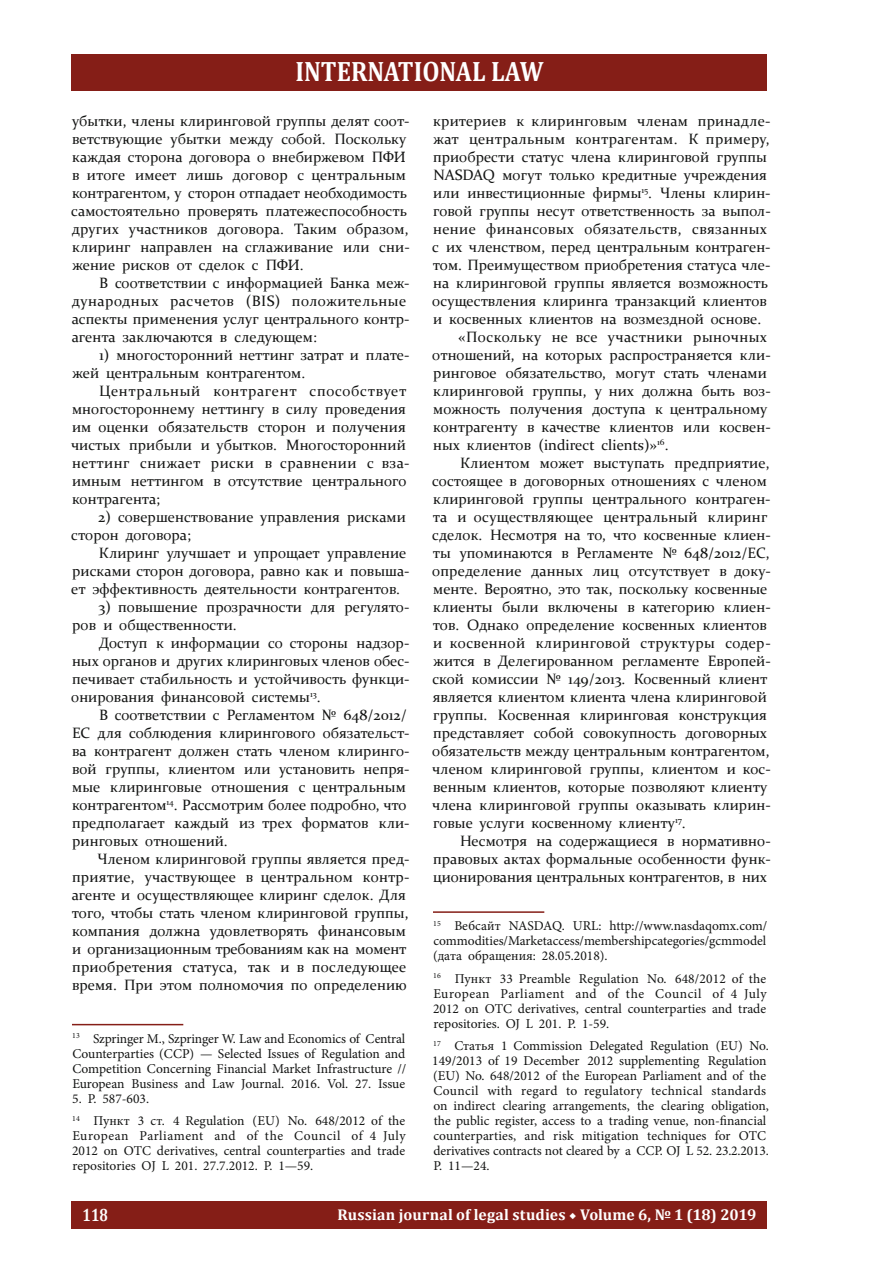
<style>
.page{position:relative;width:893px;height:1263px;background:#fff}
.page>*{position:absolute;margin:0;border:0;box-sizing:border-box;transform-origin:0 0}
.t1{font:700 28.2px "Cambria";color:#fff;scale:.88 1}
.t2{font:700 17.85px "Cambria";color:#fff;scale:.8 1}
.t3{font:700 15.6px "Cambria";letter-spacing:.01em;color:#fff}
.t4{font:15px/18px "Constantia";color:#131413}
.t5{font:15px "Constantia";letter-spacing:.025em;color:#131413}
.t6{font:15px "Constantia";letter-spacing:.02em;color:#131413}
.t7{font:13.5px/15px "Minion Pro";color:#131413;text-align:justify}
.s1{font-family:"Minion Pro";font-weight:400}
</style>
<div class="page">
<div style="left:72px;top:1202px;width:695px;height:27px;background:#851e17"></div>
<div style="left:72px;top:54px;width:695px;height:36px;background:#851e17"></div>
<hr style="left:72px;top:1024px;width:111px;height:1px;background:#851e17">
<hr style="left:433px;top:911px;width:111px;height:2px;background:#851e17">
<h1 class="t1" style="left:295px;top:51px;width:283px">INTERNATIONAL LAW</h1>
<p class="t4" style="left:71px;top:111px;width:340px">убытки, члены клиринговой группы делят соот&shy;ветствующие убытки между собой. Поскольку каждая сторона договора о внебиржевом ПФИ в итоге имеет лишь договор с центральным контрагентом, у сторон отпадает необходимость самостоятельно проверять платежеспособность других участников договора. Таким образом, клиринг направлен на сглаживание или сни&shy;жение рисков от сделок с ПФИ.</p>
<p class="t4" style="left:72px;top:273px;width:339px;text-indent:27px">В соответствии с информацией Банка меж&shy;дународных расчетов (BIS) положительные аспекты применения услуг центрального контр&shy;агента заключаются в следующем:</p>
<p class="t4" style="left:72px;top:345px;width:339px;text-indent:27px">1) многосторонний неттинг затрат и плате&shy;жей центральным контрагентом.</p>
<p class="t4" style="left:71px;top:381px;width:340px;text-indent:28px">Центральный контрагент способствует многостороннему неттингу в силу проведения им оценки обязательств сторон и получения чистых прибыли и убытков. Многосторонний неттинг снижает риски в сравнении с вза&shy;имным неттингом в отсутствие центрального контрагента;</p>
<p class="t4" style="left:71px;top:507px;width:336px;text-indent:27px">2) совершенствование управления рисками сторон договора;</p>
<p class="t4" style="left:71px;top:543px;width:340px;text-indent:28px">Клиринг улучшает и упрощает управление рисками сторон договора, равно как и повыша&shy;ет эффективность деятельности контрагентов.</p>
<p class="t4" style="left:72px;top:597px;width:339px;text-indent:26px">3) повышение прозрачности для регулято&shy;ров и общественности.</p>
<p class="t4" style="left:71px;top:633px;width:340px;text-align:justify;text-indent:27px">Доступ к информации со стороны надзор&shy;ных органов и других клиринговых членов обес&shy;печивает стабильность и устойчивость функци&shy;онирования финансовой системы<sup>13</sup>.</p>
<p class="t4" style="left:72px;top:705px;width:339px;text-indent:27px">В соответствии с Регламентом № 648/2012/ ЕС для соблюдения клирингового обязательст&shy;ва контрагент должен стать членом клиринго&shy;вой группы, клиентом или установить непря&shy;мые клиринговые отношения с центральным контрагентом<sup>14</sup>. Рассмотрим более подробно, что предполагает каждый из трех форматов кли&shy;ринговых отношений.</p>
<p class="t4" style="left:72px;top:849px;width:339px;text-indent:26px">Членом клиринговой группы является пред&shy;приятие, участвующее в центральном контр&shy;агенте и осуществляющее клиринг сделок. Для того, чтобы стать членом клиринговой группы, компания должна удовлетворять финансовым и организационным требованиям как на момент приобретения статуса, так и в последующее время. При этом полномочия по определению</p>
<p class="t7" style="left:72px;top:1031px;width:336px"><sup>13</sup> Szpringer M., Szpringer W. Law and Economics of Central Counterparties (CCP) — Selected Issues of Regulation and Competition Concerning Financial Market Infrastructure // European Business and Law Journal. 2016. Vol. 27. Issue</p>
<p class="t7" style="left:72px;top:1087px;width:334px;line-height:22.5px">5. P. 587-603.<br><sup>14</sup> Пункт 3 ст. 4 Regulation (EU) No. 648/2012 of the</p>
<p class="t7" style="left:72px;top:1128px;width:335px">European Parliament and of the Council of 4 July 2012 on OTC derivatives, central counterparties and trade repositories OJ L 201. 27.7.2012. P. 1—59.</p>
<p class="t4" style="left:433px;top:111px;width:339px">критериев к клиринговым членам принадле-</p>
<p class="t6" style="left:433px;top:129px;width:338px">жат центральным контрагентам. К примеру,</p>
<p class="t4" style="left:433px;top:147px;width:335px">приобрести статус члена клиринговой группы</p>
<p class="t4" style="left:433px;top:165px;width:335px">NASDAQ могут только кредитные учреждения</p>
<p class="t4" style="left:433px;top:183px;width:339px">или инвестиционные фирмы<sup>15</sup>. Члены клирин-</p>
<p class="t4" style="left:433px;top:201px;width:339px">говой группы несут ответственность за выпол-</p>
<p class="t5" style="left:433px;top:219px;width:335px">нение финансовых обязательств, связанных</p>
<p class="t4" style="left:432px;top:237px;width:340px">с их членством, перед центральным контраген-</p>
<p class="t4" style="left:433px;top:255px;width:339px">том. Преимуществом приобретения статуса чле-</p>
<p class="t4" style="left:433px;top:273px;width:336px">на клиринговой группы является возможность</p>
<p class="t4" style="left:432px;top:291px;width:336px">осуществления клиринга транзакций клиентов</p>
<p class="t4" style="left:433px;top:309px;width:330px">и косвенных клиентов на возмездной основе.</p>
<p class="t5" style="left:458px;top:327px;width:310px">«Поскольку не все участники рыночных</p>
<p class="t4" style="left:432px;top:345px;width:340px">отношений, на которых распространяется кли-</p>
<p class="t4" style="left:433px;top:363px;width:335px">ринговое обязательство, могут стать членами</p>
<p class="t4" style="left:433px;top:381px;width:339px">клиринговой группы, у них должна быть воз-</p>
<p class="t4" style="left:433px;top:399px;width:336px">можность получения доступа к центральному</p>
<p class="t4" style="left:433px;top:417px;width:339px">контрагенту в качестве клиентов или косвен-</p>
<p class="t4" style="left:433px;top:435px;width:237px">ных клиентов (indirect clients)»<sup>16</sup>.</p>
<p class="t4" style="left:460px;top:453px;width:311px">Клиентом может выступать предприятие,</p>
<p class="t4" style="left:432px;top:471px;width:336px">состоящее в договорных отношениях с членом</p>
<p class="t4" style="left:433px;top:489px;width:339px">клиринговой группы центрального контраген-</p>
<p class="t4" style="left:433px;top:507px;width:336px">та и осуществляющее центральный клиринг</p>
<p class="t4" style="left:432px;top:525px;width:340px">сделок. Несмотря на то, что косвенные клиен-</p>
<p class="t4" style="left:433px;top:543px;width:338px">ты упоминаются в Регламенте № 648/2012/ЕС,</p>
<p class="t4" style="left:432px;top:561px;width:340px">определение данных лиц отсутствует в доку-</p>
<p class="t4" style="left:433px;top:579px;width:336px">менте. Вероятно, это так, поскольку косвенные</p>
<p class="t4" style="left:433px;top:597px;width:339px">клиенты были включены в категорию клиен-</p>
<p class="t4" style="left:433px;top:615px;width:335px">тов. Однако определение косвенных клиентов</p>
<p class="t5" style="left:433px;top:633px;width:339px">и косвенной клиринговой структуры содер-</p>
<p class="t4" style="left:433px;top:651px;width:339px">жится в Делегированном регламенте Европей-</p>
<p class="t4" style="left:432px;top:669px;width:337px">ской комиссии № 149/2013. Косвенный клиент</p>
<p class="t4" style="left:433px;top:687px;width:336px">является клиентом клиента члена клиринговой</p>
<p class="t4" style="left:433px;top:705px;width:335px">группы. Косвенная клиринговая конструкция</p>
<p class="t4" style="left:433px;top:723px;width:335px">представляет собой совокупность договорных</p>
<p class="t4" style="left:432px;top:741px;width:339px">обязательств между центральным контрагентом,</p>
<p class="t4" style="left:432px;top:759px;width:340px">членом клиринговой группы, клиентом и кос-</p>
<p class="t4" style="left:433px;top:777px;width:336px">венным клиентов, которые позволяют клиенту</p>
<p class="t4" style="left:432px;top:795px;width:340px">члена клиринговой группы оказывать клирин-</p>
<p class="t4" style="left:433px;top:813px;width:254px">говые услуги косвенному клиенту<sup>17</sup>.</p>
<p class="t4" style="left:460px;top:831px;width:312px">Несмотря на содержащиеся в нормативно-</p>
<p class="t4" style="left:433px;top:849px;width:339px">правовых актах формальные особенности функ-</p>
<p class="t4" style="left:433px;top:867px;width:335px">ционирования центральных контрагентов, в них</p>
<p class="t7" style="left:433px;top:918px;width:336px"><sup>15</sup> Вебсайт NASDAQ. URL: http://www.nasdaqomx.com/ commodities/Marketaccess/membershipcategories/gcmmodel (дата обращения: 28.05.2018).</p>
<p class="t7" style="left:433px;top:971px;width:335px"><sup>16</sup> Пункт 33 Preamble Regulation No. 648/2012 of the European Parliament and of the Council of 4 July 2012 on OTC derivatives, central counterparties and trade repositories. OJ L 201. P. 1-59.</p>
<p class="t7" style="left:432px;top:1038px;width:338px;text-align:left"><sup>17</sup> Статья 1 Commission Delegated Regulation (EU) No.<br>149/2013 of 19 December 2012 supplementing Regulation (EU) No. 648/2012 of the European Parliament and of the Council with regard to regulatory technical standards on indirect clearing arrangements, the clearing obligation, the public register, access to a trading venue, non-financial counterparties, and risk mitigation techniques for OTC derivatives contracts not cleared by a CCP. OJ L 52. 23.2.2013.<br>P. 11—24.</p>
<p class="t2" style="left:83px;top:1202px;width:33px">118</p>
<p class="t3" style="left:337px;top:1203px;width:420px">Russian journal of legal studies <span class="s1">◆</span> Volume 6, № 1 (18) 2019</p>
</div>
